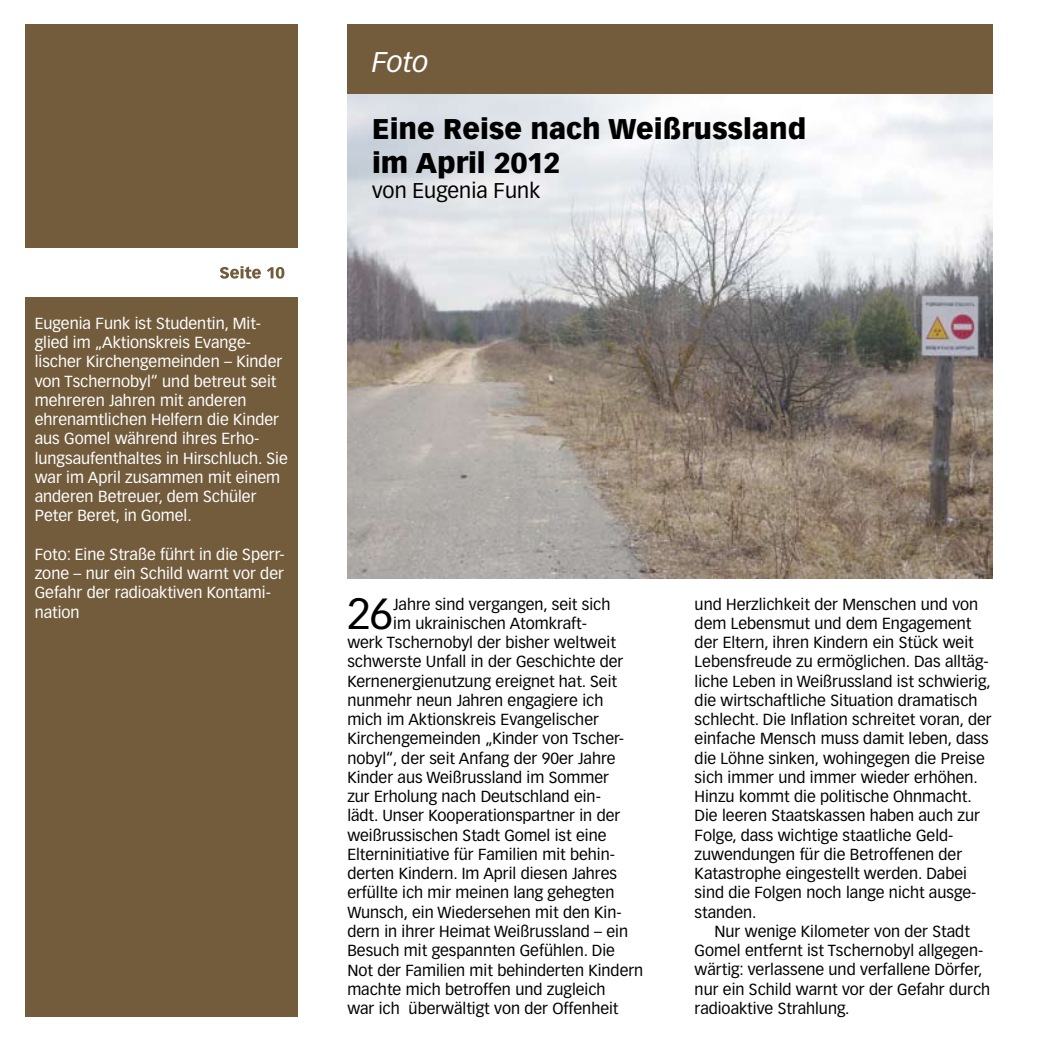
<style>
.page{position:relative;width:1042px;height:1042px;background:#fff}
.page>*{position:absolute;margin:0;border:0;box-sizing:border-box;transform-origin:0 0}
.t1{font:42.7px "Vectora LT";color:#000}
.t2{font:900 28px/33.6px "Vectora LH";color:#000}
.t3{font:italic 28px "Vectora LH";color:#fff}
.t4{font:21px "Vectora LT";color:#000}
.t5{font:15.75px/19.2px "Vectora LT";color:#000}
.t6{font:15.75px/19.2px "Vectora LT";color:#fff}
</style>
<div class="page">
<div style="left:347px;top:25px;width:645px;height:223px;background:#725c3c"></div>
<div style="left:25px;top:25px;width:273px;height:223px;background:#725c3c"></div>
<div style="left:25px;top:298px;width:273px;height:719px;background:#725c3c"></div>
<img style="left:347px;top:94px;width:645px;height:484px">
<svg style="left:220px;top:266px;width:64px;height:13px"></svg>
<p class="t6" style="left:35px;top:314px;width:254px">Eugenia Funk ist Studentin, Mit&shy;glied im „Aktionskreis Evange&shy;lischer Kirchengemeinden – Kinder von Tschernobyl“ und betreut seit mehreren Jahren mit anderen ehrenamtlichen Helfern die Kinder aus Gomel während ihres Erho&shy;lungsaufenthaltes in Hirschluch. Sie war im April zusammen mit einem anderen Betreuer, dem Schüler<br>Peter Beret, in Gomel.</p>
<p class="t6" style="left:35px;top:545px;width:251px">Foto: Eine Straße führt in die Sperr&shy;zone – nur ein Schild warnt vor der<br>Gefahr der radioaktiven Kontami&shy;nation</p>
<h2 class="t3" style="left:372px;top:46px;width:58px">Foto</h2>
<h2 class="t2" style="left:372px;top:112px;width:436px">Eine Reise nach Weißrussland im April 2012</h2>
<h3 class="t4" style="left:372px;top:178px;width:170px">von Eugenia Funk</h3>
<h1 class="t1" style="left:347px;top:589px;width:47px">26</h1>
<p class="t5" style="left:393px;top:594px;width:219px">Jahre sind vergangen, seit sich</p>
<p class="t5" style="left:393px;top:614px;width:195px">im ukrainischen Atomkraft-</p>
<p class="t5" style="left:347px;top:633px;width:270px">werk Tschernobyl der bisher weltweit</p>
<p class="t5" style="left:347px;top:652px;width:278px">schwerste Unfall in der Geschichte der</p>
<p class="t5" style="left:347px;top:671px;width:271px">Kernenergienutzung ereignet hat. Seit</p>
<p class="t5" style="left:347px;top:691px;width:257px">nunmehr neun Jahren engagiere ich</p>
<p class="t5" style="left:347px;top:710px;width:253px">mich im Aktionskreis Evangelischer</p>
<p class="t5" style="left:347px;top:729px;width:278px">Kirchengemeinden „Kinder von Tscher-</p>
<p class="t5" style="left:347px;top:748px;width:270px">nobyl“, der seit Anfang der 90er Jahre</p>
<p class="t5" style="left:347px;top:768px;width:263px">Kinder aus Weißrussland im Sommer</p>
<p class="t5" style="left:347px;top:787px;width:255px">zur Erholung nach Deutschland ein-</p>
<p class="t5" style="left:347px;top:806px;width:274px">lädt. Unser Kooperationspartner in der</p>
<p class="t5" style="left:347px;top:825px;width:261px">weißrussischen Stadt Gomel ist eine</p>
<p class="t5" style="left:347px;top:845px;width:269px">Elterninitiative für Familien mit behin-</p>
<p class="t5" style="left:347px;top:864px;width:271px">derten Kindern. Im April diesen Jahres</p>
<p class="t5" style="left:347px;top:883px;width:269px">erfüllte ich mir meinen lang gehegten</p>
<p class="t5" style="left:347px;top:902px;width:276px">Wunsch, ein Wiedersehen mit den Kin-</p>
<p class="t5" style="left:347px;top:922px;width:282px">dern in ihrer Heimat Weißrussland – ein</p>
<p class="t5" style="left:347px;top:941px;width:269px">Besuch mit gespannten Gefühlen. Die</p>
<p class="t5" style="left:347px;top:960px;width:297px">Not der Familien mit behinderten Kindern</p>
<p class="t5" style="left:347px;top:979px;width:260px">machte mich betroffen und zugleich</p>
<p class="t5" style="left:347px;top:999px;width:273px">war ich überwältigt von der Offenheit</p>
<p class="t5" style="left:694px;top:594px;width:298px">und Herzlichkeit der Menschen und von dem Lebensmut und dem Engagement der Eltern, ihren Kindern ein Stück weit Lebensfreude zu ermöglichen. Das alltäg&shy;liche Leben in Weißrussland ist schwierig, die wirtschaftliche Situation dramatisch schlecht. Die Inflation schreitet voran, der einfache Mensch muss damit leben, dass die Löhne sinken, wohingegen die Preise sich immer und immer wieder erhöhen.<br>Hinzu kommt die politische Ohnmacht.<br>Die leeren Staatskassen haben auch zur Folge, dass wichtige staatliche Geld&shy;zuwendungen für die Betroffenen der Katastrophe eingestellt werden. Dabei sind die Folgen noch lange nicht ausge&shy;standen.</p>
<p class="t5" style="left:694px;top:922px;width:297px;text-indent:20px">Nur wenige Kilometer von der Stadt Gomel entfernt ist Tschernobyl allgegen&shy;wärtig: verlassene und verfallene Dörfer, nur ein Schild warnt vor der Gefahr durch radioaktive Strahlung.</p>
</div>
